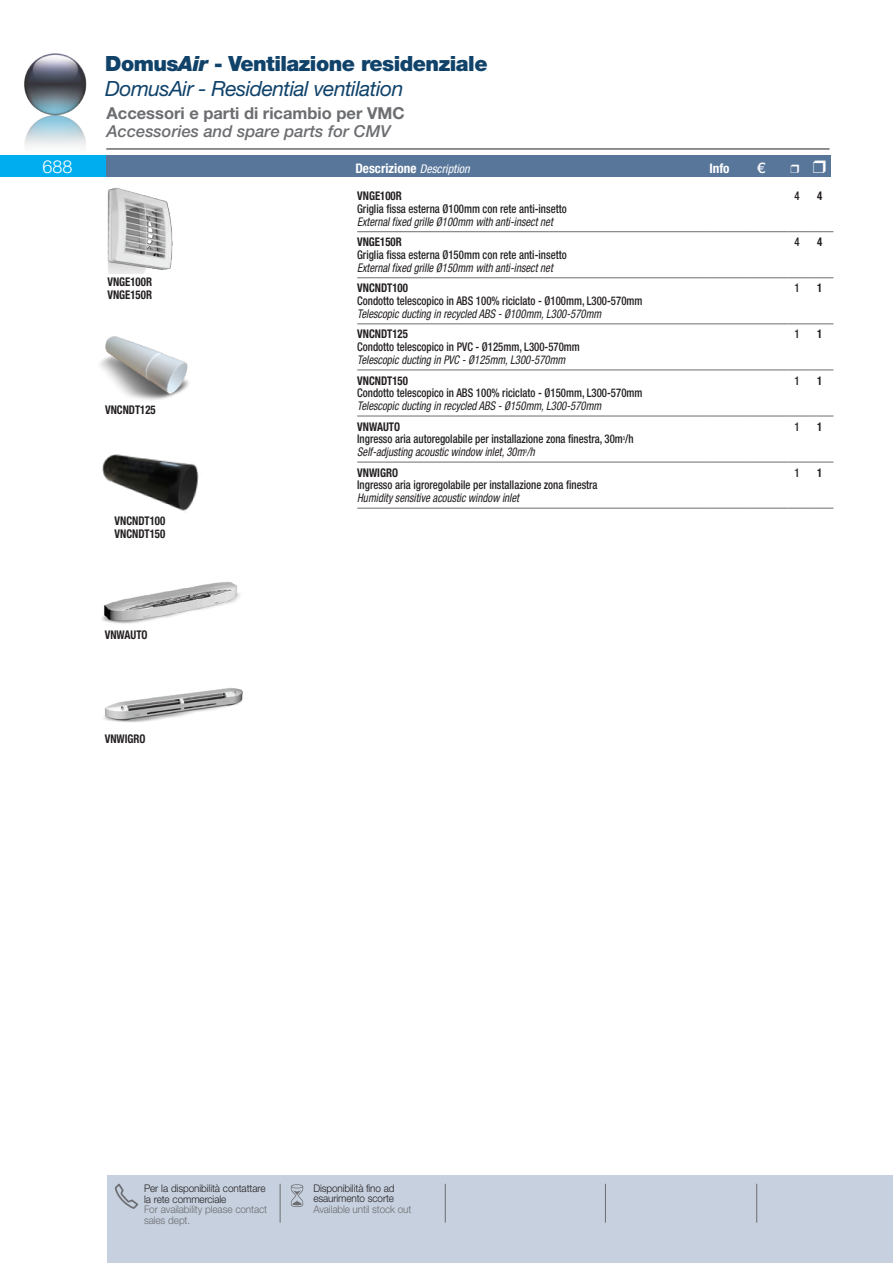
<style>
.page{position:relative;width:893px;height:1263px;background:#fff}
.page>*{position:absolute;margin:0;border:0;box-sizing:border-box;transform-origin:0 0}
.t1{font:italic 21px/25.2px "Helvetica Neue LT Std";letter-spacing:-.025em;color:#10426a}
.t2{font:300 18px "Helvetica Neue LT Std";color:#fff}
.t3{font:700 16.5px "Helvetica Neue LT Std";color:#6c6d70}
.t4{font:italic 500 16.5px "Helvetica Neue LT Std";color:#6c6d70}
.t5{font:500 14.7px "Helvetica Neue LT Std";color:#fff}
.t6{font:700 condensed 13.2px "Helvetica Neue LT Std";color:#fff}
.t7{font:500 condensed 12px "Helvetica Neue LT Std";color:#231f20;scale:.9 1}
.t8{font:italic condensed 12px "Helvetica Neue LT Std";color:#231f20;scale:.9 1}
.t9{font:700 condensed 12px/13.5px "Helvetica Neue LT Std";color:#231f20;scale:.9 1}
.t10{font:300 10.5px/10.5px "Helvetica Neue LT Std";letter-spacing:-.01em;color:#231f20;scale:.95 1}
.t11{font:300 10.5px/10.5px "Helvetica Neue LT Std";letter-spacing:-.01em;color:#6c6d70;scale:.95 1}
.t12{font:500 condensed 5.25px "Helvetica Neue LT Std";color:#231f20;scale:.9 1}
.t13{font:italic condensed 5.25px "Helvetica Neue LT Std";color:#231f20;scale:.9 1}
.s1{font-weight:900;font-style:normal}
.s2{font-weight:900}
.s3{font-weight:400;font-style:italic;font-size:12px}
</style>
<div class="page">
<img style="left:24px;top:53px;width:62px;height:93px">
<div style="left:107px;top:1175px;width:786px;height:88px;background:#c6d0de"></div>
<svg style="left:115px;top:1183px;width:24px;height:26px"></svg>
<svg style="left:291px;top:1184px;width:12px;height:23px"></svg>
<hr style="left:280px;top:1184px;width:1px;height:38px;background:#6c6d70">
<hr style="left:445px;top:1184px;width:1px;height:38px;background:#6c6d70">
<hr style="left:605px;top:1184px;width:1px;height:38px;background:#6c6d70">
<hr style="left:756px;top:1184px;width:1px;height:38px;background:#6c6d70">
<div style="left:0;top:155px;width:106px;height:22px;background:#00aeef"></div>
<hr style="left:106px;top:149px;width:723px;height:1px;background:#231f20">
<div style="left:106px;top:155px;width:725px;height:22px;background:#58769a"></div>
<img style="left:107px;top:188px;width:66px;height:85px">
<img style="left:100px;top:336px;width:89px;height:64px">
<img style="left:102px;top:454px;width:97px;height:59px">
<img style="left:102px;top:582px;width:138px;height:42px">
<img style="left:104px;top:688px;width:139px;height:35px">
<hr style="left:706px;top:231px;width:39px;height:1px;background:#6c6d70">
<hr style="left:706px;top:278px;width:39px;height:1px;background:#6c6d70">
<hr style="left:706px;top:370px;width:39px;height:1px;background:#6c6d70">
<hr style="left:706px;top:416px;width:39px;height:1px;background:#6c6d70">
<hr style="left:706px;top:462px;width:39px;height:1px;background:#6c6d70">
<hr style="left:706px;top:508px;width:39px;height:1px;background:#6c6d70">
<hr style="left:706px;top:324px;width:39px;height:1px;background:#6c6d70">
<hr style="left:357px;top:231px;width:349px;height:1px;background:#6c6d70">
<hr style="left:745px;top:231px;width:43px;height:1px;background:#6c6d70">
<svg style="left:788px;top:231px;width:45px;height:1px"></svg>
<hr style="left:357px;top:278px;width:349px;height:1px;background:#6c6d70">
<hr style="left:745px;top:278px;width:43px;height:1px;background:#6c6d70">
<svg style="left:788px;top:278px;width:45px;height:1px"></svg>
<hr style="left:357px;top:324px;width:349px;height:1px;background:#6c6d70">
<hr style="left:745px;top:324px;width:43px;height:1px;background:#6c6d70">
<svg style="left:788px;top:324px;width:45px;height:1px"></svg>
<hr style="left:357px;top:370px;width:349px;height:1px;background:#6c6d70">
<hr style="left:745px;top:370px;width:43px;height:1px;background:#6c6d70">
<svg style="left:788px;top:370px;width:45px;height:1px"></svg>
<hr style="left:357px;top:416px;width:349px;height:1px;background:#6c6d70">
<hr style="left:745px;top:416px;width:43px;height:1px;background:#6c6d70">
<svg style="left:788px;top:416px;width:45px;height:1px"></svg>
<hr style="left:357px;top:462px;width:349px;height:1px;background:#6c6d70">
<hr style="left:745px;top:462px;width:43px;height:1px;background:#6c6d70">
<svg style="left:788px;top:462px;width:45px;height:1px"></svg>
<hr style="left:357px;top:508px;width:349px;height:1px;background:#6c6d70">
<hr style="left:745px;top:508px;width:43px;height:1px;background:#6c6d70">
<svg style="left:788px;top:508px;width:45px;height:1px"></svg>
<h1 class="t1" style="left:105px;top:50px;width:384px"><span class="s1">Domus</span><span class="s2">Air</span> <span class="s1">- Ventilazione residenziale<br></span>DomusAir - Residential ventilation</h1>
<h3 class="t3" style="left:107px;top:102px;width:300px">Accessori e parti di ricambio per VMC</h3>
<h3 class="t4" style="left:107px;top:121px;width:285px">Accessories and spare parts for CMV</h3>
<h2 class="t2" style="left:43px;top:156px;width:32px">688</h2>
<p class="t6" style="left:355px;top:160px;width:116px">Descrizione <span class="s3">Description</span></p>
<p class="t6" style="left:709px;top:160px;width:22px">Info</p>
<p class="t5" style="left:757px;top:159px;width:10px">€</p>
<p class="t9" style="left:357px;top:189px;width:51px">VNGE100R</p>
<p class="t7" style="left:357px;top:202px;width:234px">Griglia fissa esterna Ø100mm con rete anti-insetto</p>
<p class="t8" style="left:357px;top:214px;width:219px">External fixed grille Ø100mm with anti-insect net</p>
<p class="t9" style="left:107px;top:275px;width:51px">VNGE100R<br>VNGE150R</p>
<p class="t9" style="left:105px;top:403px;width:58px">VNCNDT125</p>
<p class="t9" style="left:115px;top:513px;width:58px">VNCNDT100<br>VNCNDT150</p>
<p class="t9" style="left:357px;top:235px;width:51px">VNGE150R</p>
<p class="t7" style="left:357px;top:248px;width:234px">Griglia fissa esterna Ø150mm con rete anti-insetto</p>
<p class="t8" style="left:357px;top:261px;width:219px">External fixed grille Ø150mm with anti-insect net</p>
<p class="t9" style="left:357px;top:281px;width:58px">VNCNDT100</p>
<p class="t7" style="left:357px;top:294px;width:318px">Condotto telescopico in ABS 100% riciclato - Ø100mm, L300-570mm</p>
<p class="t8" style="left:357px;top:307px;width:273px">Telescopic ducting in recycled ABS - Ø100mm, L300-570mm</p>
<p class="t9" style="left:357px;top:327px;width:58px">VNCNDT125</p>
<p class="t7" style="left:357px;top:340px;width:249px">Condotto telescopico in PVC - Ø125mm, L300-570mm</p>
<p class="t8" style="left:357px;top:353px;width:233px">Telescopic ducting in PVC - Ø125mm, L300-570mm</p>
<p class="t9" style="left:357px;top:373px;width:58px">VNCNDT150</p>
<p class="t7" style="left:357px;top:386px;width:318px">Condotto telescopico in ABS 100% riciclato - Ø150mm, L300-570mm</p>
<p class="t8" style="left:357px;top:399px;width:273px">Telescopic ducting in recycled ABS - Ø150mm, L300-570mm</p>
<p class="t9" style="left:357px;top:419px;width:49px">VNWAUTO</p>
<p class="t7" style="left:357px;top:432px;width:309px">Ingresso aria autoregolabile per installazione zona finestra, 30m /h</p>
<p class="t12" style="left:623px;top:435px;width:4px">3</p>
<p class="t8" style="left:357px;top:445px;width:199px">Self-adjusting acoustic window inlet, 30m /h</p>
<p class="t13" style="left:525px;top:448px;width:4px">3</p>
<p class="t9" style="left:357px;top:465px;width:47px">VNWIGRO</p>
<p class="t7" style="left:357px;top:478px;width:269px">Ingresso aria igroregolabile per installazione zona finestra</p>
<p class="t8" style="left:357px;top:491px;width:181px">Humidity sensitive acoustic window inlet</p>
<p class="t7" style="left:794px;top:189px;width:7px">4</p>
<p class="t9" style="left:817px;top:189px;width:7px">4</p>
<p class="t7" style="left:794px;top:235px;width:7px">4</p>
<p class="t9" style="left:817px;top:235px;width:7px">4</p>
<p class="t7" style="left:794px;top:281px;width:7px">1</p>
<p class="t9" style="left:817px;top:281px;width:7px">1</p>
<p class="t7" style="left:794px;top:327px;width:7px">1</p>
<p class="t9" style="left:817px;top:327px;width:7px">1</p>
<p class="t7" style="left:794px;top:373px;width:7px">1</p>
<p class="t9" style="left:817px;top:373px;width:7px">1</p>
<p class="t7" style="left:794px;top:419px;width:7px">1</p>
<p class="t9" style="left:817px;top:419px;width:7px">1</p>
<p class="t7" style="left:794px;top:465px;width:7px">1</p>
<p class="t9" style="left:817px;top:465px;width:7px">1</p>
<p class="t9" style="left:105px;top:627px;width:49px">VNWAUTO</p>
<p class="t9" style="left:105px;top:732px;width:47px">VNWIGRO</p>
<p class="t10" style="left:144px;top:1183px;width:129px">Per la disponibilità contattare la rete commerciale</p>
<p class="t11" style="left:144px;top:1204px;width:131px">For availability please contact sales dept.</p>
<p class="t10" style="left:313px;top:1182px;width:87px">Disponibilità fino ad esaurimento scorte</p>
<p class="t11" style="left:313px;top:1203px;width:105px">Available until stock out</p>
</div>
